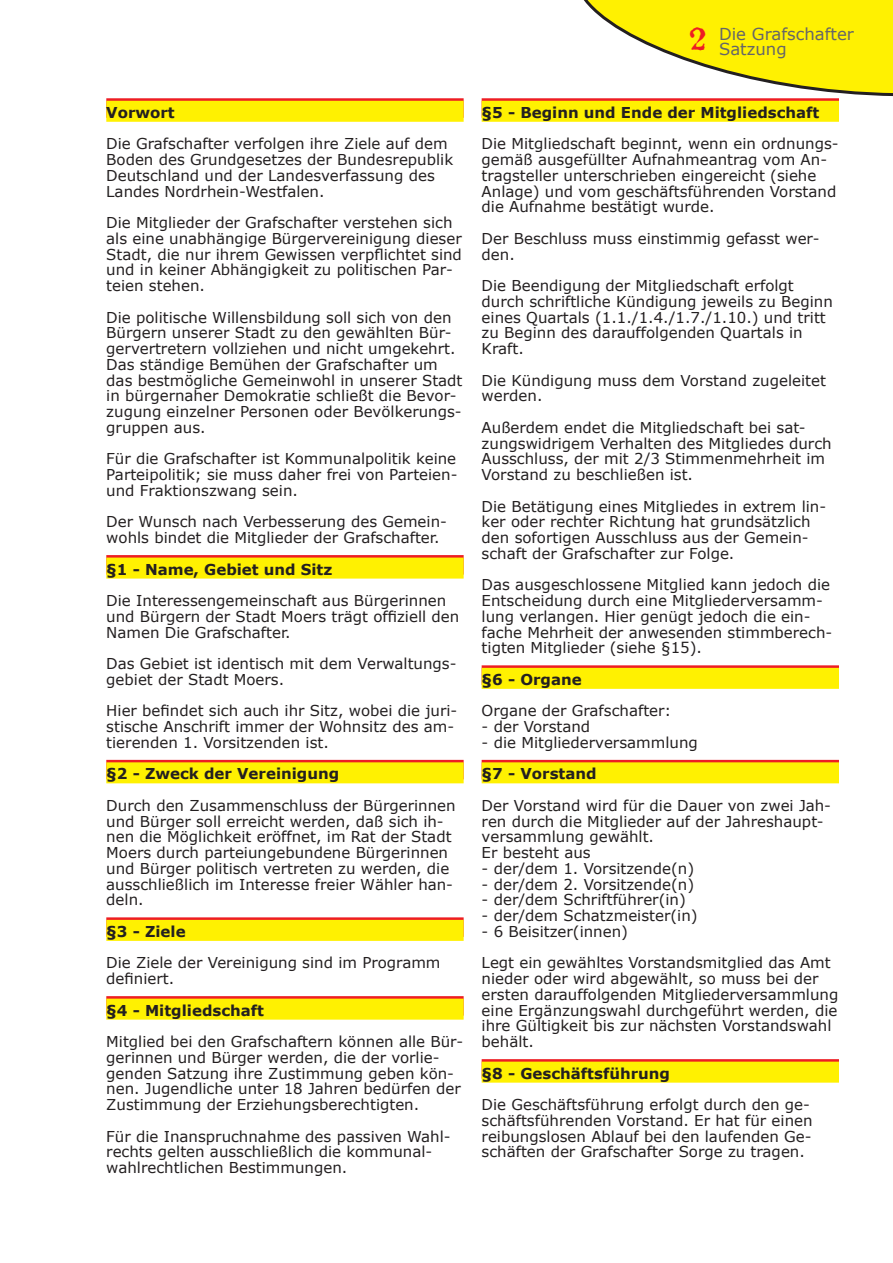
<style>
.page{position:relative;width:893px;height:1263px;background:#fff}
.page>*{position:absolute;margin:0;border:0;box-sizing:border-box;transform-origin:0 0}
.t1{font:16.5px/15px "Verdana";color:#656568}
.t2{font:15px/15.8px "Verdana";color:#231f20}
.t3{font:700 15px "Verdana";color:#231f20}
.s1{font-family:"Attic";font-size:30px;color:#ee1d23}
</style>
<div class="page">
<svg style="left:584px;top:0;width:309px;height:96px"></svg>
<div style="left:106px;top:98px;width:358px;height:20px;background:linear-gradient(to right,#f14d1b,#f14d1b)"></div>
<div style="left:106px;top:101px;width:358px;height:21px;background:#fff101"></div>
<div style="left:106px;top:555px;width:358px;height:20px;background:linear-gradient(to right,#f57514,#f57514)"></div>
<div style="left:106px;top:558px;width:358px;height:21px;background:#fff101"></div>
<div style="left:106px;top:760px;width:358px;height:19px;background:#ee1d23"></div>
<div style="left:106px;top:762px;width:358px;height:21px;background:#fff101"></div>
<div style="left:106px;top:917px;width:358px;height:20px;background:linear-gradient(to right,#f0361e,#f0361e)"></div>
<div style="left:106px;top:920px;width:358px;height:21px;background:#fff101"></div>
<div style="left:106px;top:996px;width:358px;height:20px;background:linear-gradient(to right,#f46916,#f46916)"></div>
<div style="left:106px;top:999px;width:358px;height:21px;background:#fff101"></div>
<div style="left:482px;top:98px;width:357px;height:20px;background:linear-gradient(to right,#f14d1b,#f14d1b)"></div>
<div style="left:482px;top:101px;width:357px;height:21px;background:#fff101"></div>
<div style="left:482px;top:665px;width:357px;height:20px;background:linear-gradient(to right,#f03d1d,#f03d1d)"></div>
<div style="left:482px;top:668px;width:357px;height:21px;background:#fff101"></div>
<div style="left:482px;top:760px;width:357px;height:19px;background:#ee1d23"></div>
<div style="left:482px;top:762px;width:357px;height:21px;background:#fff101"></div>
<div style="left:482px;top:1059px;width:357px;height:20px;background:linear-gradient(to right,#f46717,#f46717)"></div>
<div style="left:482px;top:1062px;width:357px;height:21px;background:#fff101"></div>
<p class="t3" style="left:106px;top:102px;width:70px">Vorwort</p>
<p class="t2" style="left:106px;top:136px;width:348px">Die Grafschafter verfolgen ihre Ziele auf dem Boden des Grundgesetzes der Bundesrepublik Deutschland und der Landesverfassung des Landes Nordrhein-Westfalen.</p>
<p class="t2" style="left:106px;top:215px;width:357px">Die Mitglieder der Grafschafter verstehen sich als eine unabhängige Bürgervereinigung dieser Stadt, die nur ihrem Gewissen verpflichtet sind und in keiner Abhängigkeit zu politischen Par&shy;teien stehen.</p>
<p class="t2" style="left:106px;top:309px;width:358px">Die politische Willensbildung soll sich von den Bürgern unserer Stadt zu den gewählten Bür&shy;gervertretern vollziehen und nicht umgekehrt.<br>Das ständige Bemühen der Grafschafter um das bestmögliche Gemeinwohl in unserer Stadt in bürgernaher Demokratie schließt die Bevor&shy;zugung einzelner Personen oder Bevölkerungs&shy;gruppen aus.</p>
<p class="t2" style="left:106px;top:451px;width:353px;text-align:justify">Für die Grafschafter ist Kommunalpolitik keine Parteipolitik; sie muss daher frei von Parteien&shy;und Fraktionszwang sein.</p>
<p class="t2" style="left:106px;top:514px;width:342px">Der Wunsch nach Verbesserung des Gemein&shy;wohls bindet die Mitglieder der Grafschafter.</p>
<p class="t3" style="left:106px;top:558px;width:228px">§1 - Name, Gebiet und Sitz</p>
<p class="t2" style="left:106px;top:593px;width:354px">Die Interessengemeinschaft aus Bürgerinnen und Bürgern der Stadt Moers trägt offiziell den<br>Namen Die Grafschafter.</p>
<p class="t2" style="left:106px;top:656px;width:352px">Das Gebiet ist identisch mit dem Verwaltungs&shy;gebiet der Stadt Moers.</p>
<p class="t2" style="left:106px;top:703px;width:353px">Hier befindet sich auch ihr Sitz, wobei die juri&shy;stische Anschrift immer der Wohnsitz des am&shy;tierenden 1. Vorsitzenden ist.</p>
<p class="t3" style="left:106px;top:763px;width:234px">§2 - Zweck der Vereinigung</p>
<p class="t2" style="left:106px;top:797px;width:351px">Durch den Zusammenschluss der Bürgerinnen und Bürger soll erreicht werden, daß sich ih&shy;nen die Möglichkeit eröffnet, im Rat der Stadt Moers durch parteiungebundene Bürgerinnen und Bürger politisch vertreten zu werden, die ausschließlich im Interesse freier Wähler han&shy;deln.</p>
<p class="t3" style="left:106px;top:921px;width:81px">§3 - Ziele</p>
<p class="t2" style="left:106px;top:955px;width:336px">Die Ziele der Vereinigung sind im Programm definiert.</p>
<p class="t3" style="left:106px;top:999px;width:159px">§4 - Mitgliedschaft</p>
<p class="t2" style="left:106px;top:1034px;width:358px">Mitglied bei den Grafschaftern können alle Bür&shy;gerinnen und Bürger werden, die der vorlie&shy;genden Satzung ihre Zustimmung geben kön&shy;nen. Jugendliche unter 18 Jahren bedürfen der Zustimmung der Erziehungsberechtigten.</p>
<p class="t2" style="left:106px;top:1128px;width:346px">Für die Inanspruchnahme des passiven Wahl&shy;rechts gelten ausschließlich die kommunal&shy;wahlrechtlichen Bestimmungen.</p>
<p class="t1" style="left:719px;top:26px;width:136px;text-indent:-30px"><span class="s1">2</span> Die Grafschafter<br>Satzung</p>
<p class="t3" style="left:482px;top:102px;width:339px">§5 - Beginn und Ende der Mitgliedschaft</p>
<p class="t2" style="left:482px;top:136px;width:358px">Die Mitgliedschaft beginnt, wenn ein ordnungs&shy;gemäß ausgefüllter Aufnahmeantrag vom An&shy;tragsteller unterschrieben eingereicht (siehe Anlage) und vom geschäftsführenden Vorstand die Aufnahme bestätigt wurde.</p>
<p class="t2" style="left:482px;top:230px;width:339px">Der Beschluss muss einstimmig gefasst wer&shy;den.</p>
<p class="t2" style="left:482px;top:278px;width:353px">Die Beendigung der Mitgliedschaft erfolgt durch schriftliche Kündigung jeweils zu Beginn eines Quartals (1.1./1.4./1.7./1.10.) und tritt zu Beginn des darauffolgenden Quartals in Kraft.</p>
<p class="t2" style="left:482px;top:372px;width:346px">Die Kündigung muss dem Vorstand zugeleitet werden.</p>
<p class="t2" style="left:482px;top:419px;width:352px">Außerdem endet die Mitgliedschaft bei sat&shy;zungswidrigem Verhalten des Mitgliedes durch Ausschluss, der mit 2/3 Stimmenmehrheit im Vorstand zu beschließen ist.</p>
<p class="t2" style="left:482px;top:498px;width:346px">Die Betätigung eines Mitgliedes in extrem lin&shy;ker oder rechter Richtung hat grundsätzlich den sofortigen Ausschluss aus der Gemein&shy;schaft der Grafschafter zur Folge.</p>
<p class="t2" style="left:482px;top:577px;width:352px">Das ausgeschlossene Mitglied kann jedoch die Entscheidung durch eine Mitgliederversamm&shy;lung verlangen. Hier genügt jedoch die ein&shy;fache Mehrheit der anwesenden stimmberech&shy;tigten Mitglieder (siehe §15).</p>
<p class="t3" style="left:482px;top:669px;width:102px">§6 - Organe</p>
<p class="t2" style="left:482px;top:703px;width:191px">Organe der Grafschafter:</p>
<p class="t2" style="left:482px;top:719px;width:110px">- der Vorstand</p>
<p class="t2" style="left:482px;top:734px;width:218px">- die Mitgliederversammlung</p>
<p class="t3" style="left:482px;top:763px;width:116px">§7 - Vorstand</p>
<p class="t2" style="left:482px;top:797px;width:351px">Der Vorstand wird für die Dauer von zwei Jah&shy;ren durch die Mitglieder auf der Jahreshaupt&shy;versammlung gewählt.<br>Er besteht aus</p>
<p class="t2" style="left:482px;top:860px;width:214px">- der/dem 1. Vorsitzende(n)</p>
<p class="t2" style="left:482px;top:876px;width:214px">- der/dem 2. Vorsitzende(n)</p>
<p class="t2" style="left:482px;top:892px;width:206px">- der/dem Schriftführer(in)</p>
<p class="t2" style="left:482px;top:908px;width:218px">- der/dem Schatzmeister(in)</p>
<p class="t2" style="left:482px;top:915px;width:351px;line-height:31.5px">- 6 Beisitzer(innen)<br>Legt ein gewähltes Vorstandsmitglied das Amt</p>
<p class="t2" style="left:482px;top:971px;width:358px">nieder oder wird abgewählt, so muss bei der ersten darauffolgenden Mitgliederversammlung eine Ergänzungswahl durchgeführt werden, die ihre Gültigkeit bis zur nächsten Vorstandswahl behält.</p>
<p class="t3" style="left:482px;top:1062px;width:190px">§8 - Geschäftsführung</p>
<p class="t2" style="left:482px;top:1097px;width:332px">Die Geschäftsführung erfolgt durch den ge&shy;schäftsführenden Vorstand. Er hat für einen reibungslosen Ablauf bei den laufenden Ge&shy;schäften der Grafschafter Sorge zu tragen.</p>
</div>
